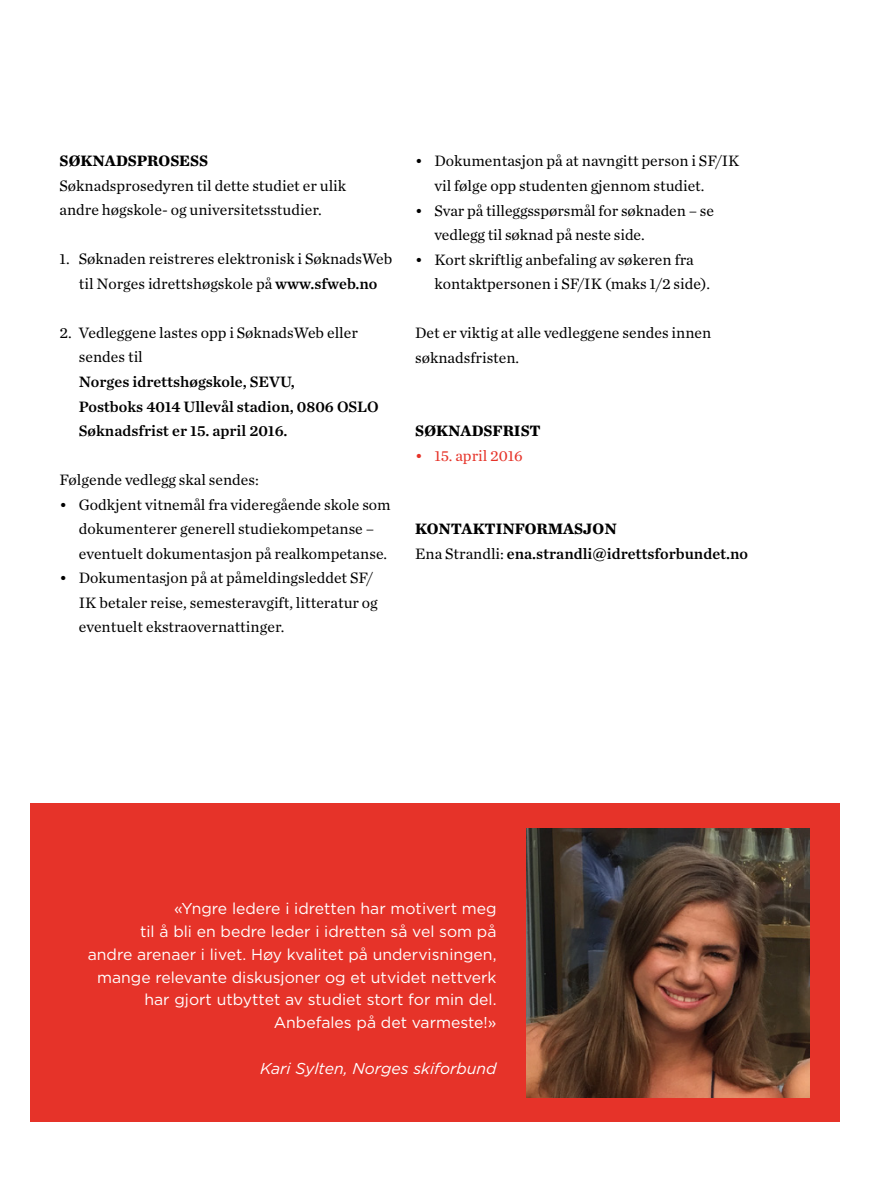
<style>
.page{position:relative;width:869px;height:1191px;background:#fff}
.page>*{position:absolute;margin:0;border:0;box-sizing:border-box;transform-origin:0 0}
.t1{font:15.75px/24.5px "Chronicle Text G1";color:#000}
.t2{font:15.75px/22.8px "Gotham";color:#fff;text-align:right}
.t3{font:15.75px/24.5px "Chronicle Text G1 Semi";color:#000}
.t4{font:700 15.75px "Chronicle Text G1";color:#000}
.t5{font:italic 15.75px "Gotham";color:#fff}
.t6{font:15.75px "Chronicle Text G1";color:#e63329}
.s1{font-family:"Chronicle Text G1 Semi"}
.s2{font-family:"Chronicle Text G1"}
</style>
<div class="page">
<div style="left:30px;top:803px;width:808px;height:319px;background:#e63329"></div>
<img style="left:526px;top:828px;width:283px;height:270px">
<p class="t4" style="left:60px;top:148px;width:150px">SØKNADSPROSESS</p>
<p class="t1" style="left:60px;top:172px;width:288px">Søknadsprosedyren til dette studiet er ulik andre høgskole- og universitetsstudier.</p>
<p class="t1" style="left:60px;top:246px;width:334px;text-align:center">1. Søknaden reistreres elektronisk i SøknadsWeb til Norges idrettshøgskole på <span class="s1">www.sfweb.no</span></p>
<p class="t1" style="left:79px;top:319px;width:280px;text-indent:-19px">2. Vedleggene lastes opp i SøknadsWeb eller sendes til</p>
<p class="t3" style="left:79px;top:368px;width:301px">Norges idrettshøgskole, SEVU,<br>Postboks 4014 Ullevål stadion, 0806 OSLO<br>Søknadsfrist er 15. april 2016.</p>
<p class="t1" style="left:60px;top:467px;width:201px">Følgende vedlegg skal sendes:</p>
<p class="t1" style="left:79px;top:491px;width:313px;text-indent:-19px">• Godkjent vitnemål fra videregående skole som dokumenterer generell studiekompetanse – eventuelt dokumentasjon på realkompetanse.</p>
<p class="t1" style="left:79px;top:565px;width:300px;text-indent:-19px">• Dokumentasjon på at påmeldingsleddet SF/<br>IK betaler reise, semesteravgift, litteratur og eventuelt ekstraovernattinger.</p>
<p class="t1" style="left:434px;top:148px;width:306px;text-indent:-19px">• Dokumentasjon på at navngitt person i SF/IK vil følge opp studenten gjennom studiet.</p>
<p class="t1" style="left:434px;top:197px;width:281px;text-indent:-19px">• Svar på tilleggsspørsmål for søknaden – se vedlegg til søknad på neste side.</p>
<p class="t1" style="left:434px;top:246px;width:277px;text-indent:-19px">• Kort skriftlig anbefaling av søkeren fra kontaktpersonen i SF/IK (maks 1/2 side).</p>
<p class="t1" style="left:415px;top:320px;width:297px">Det er viktig at alle vedleggene sendes innen søknadsfristen.</p>
<p class="t4" style="left:415px;top:418px;width:127px">SØKNADSFRIST</p>
<p class="t6" style="left:415px;top:443px;width:109px">• 15. april 2016</p>
<p class="t4" style="left:415px;top:516px;width:203px">KONTAKTINFORMASJON</p>
<p class="t3" style="left:415px;top:540px;width:334px"><span class="s2">Ena Strandli:</span> ena.strandli@idrettsforbundet.no</p>
<p class="t2" style="left:88px;top:897px;width:410px">«Yngre ledere i idretten har motivert meg<br>til å bli en bedre leder i idretten så vel som på<br>andre arenaer i livet. Høy kvalitet på undervisningen, mange relevante diskusjoner og et utvidet nettverk har gjort utbyttet av studiet stort for min del.<br>Anbefales på det varmeste!»</p>
<p class="t5" style="left:260px;top:1057px;width:238px">Kari Sylten, Norges skiforbund</p>
</div>
